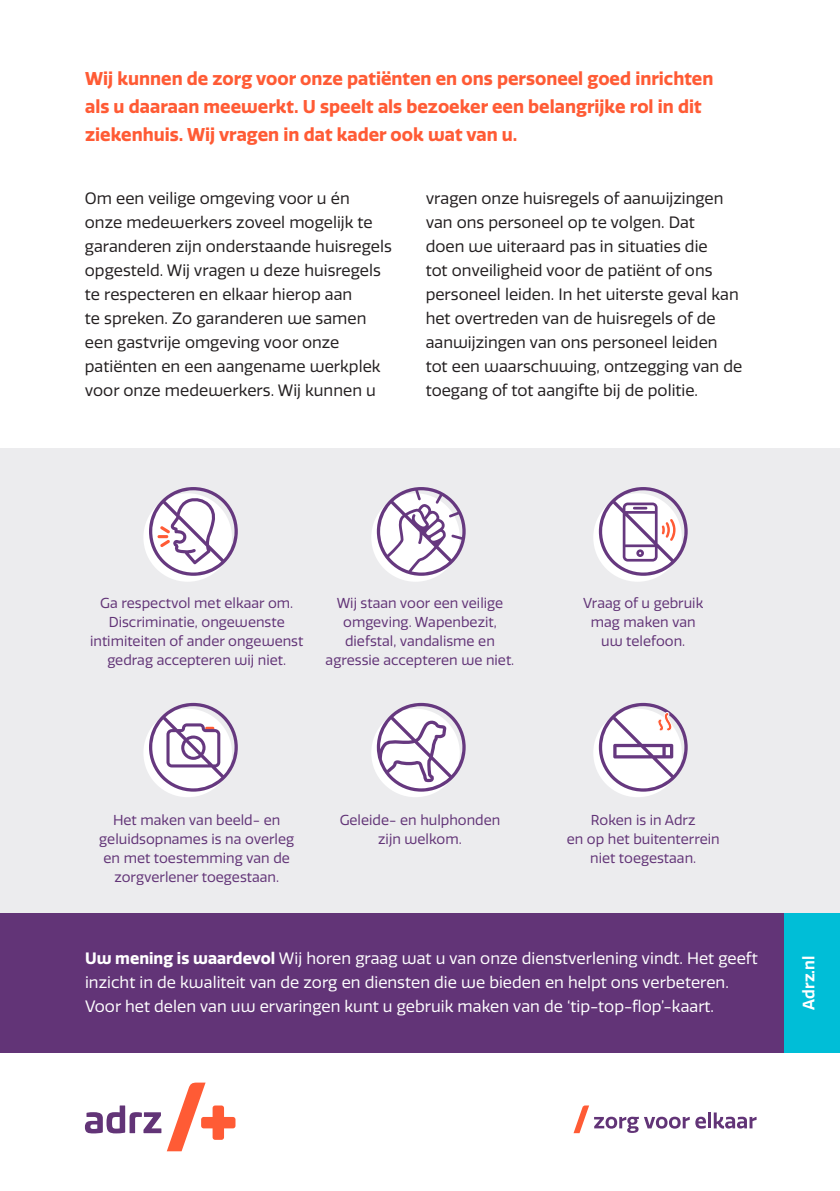
<style>
.page{position:relative;width:840px;height:1191px;background:#fff}
.page>*{position:absolute;margin:0;border:0;box-sizing:border-box;transform-origin:0 0}
.t1{font:700 18px/28px "Quatro";color:#ff5b35}
.t2{font:16px/24px "Quatro";color:#231f20}
.t3{font:16px/24px "Quatro";color:#fff}
.t4{font:600 16px "Quatro";color:#fff}
.t5{font:14px/19px "Quatro";color:#623477;text-align:center}
.s1{font-weight:700}
</style>
<div class="page">
<div style="left:0;top:448px;width:839px;height:471px;background:#ececee"></div>
<div style="left:593px;top:708px;width:88px;height:89px;background:#fff;border-radius:50%"></div>
<svg style="left:598px;top:703px;width:89px;height:88px"></svg>
<div style="left:371px;top:708px;width:88px;height:89px;background:#fff;border-radius:50%"></div>
<svg style="left:376px;top:703px;width:89px;height:88px"></svg>
<div style="left:143px;top:708px;width:89px;height:89px;background:#fff;border-radius:50%"></div>
<svg style="left:149px;top:703px;width:89px;height:88px"></svg>
<div style="left:143px;top:493px;width:89px;height:89px;background:#fff;border-radius:50%"></div>
<div style="left:371px;top:493px;width:88px;height:89px;background:#fff;border-radius:50%"></div>
<div style="left:593px;top:493px;width:88px;height:89px;background:#fff;border-radius:50%"></div>
<svg style="left:598px;top:487px;width:89px;height:89px"></svg>
<svg style="left:149px;top:487px;width:89px;height:89px"></svg>
<svg style="left:376px;top:487px;width:89px;height:89px"></svg>
<div style="left:0;top:913px;width:839px;height:139px;background:#623477"></div>
<div style="left:783px;top:913px;width:56px;height:139px;background:#00bed7"></div>
<svg style="left:85px;top:1105px;width:76px;height:28px"></svg>
<svg style="left:167px;top:1082px;width:68px;height:69px"></svg>
<svg style="left:695px;top:1116px;width:10px;height:12px"></svg>
<hr style="left:707px;top:1112px;width:3px;height:16px;background:#623477">
<svg style="left:713px;top:1112px;width:43px;height:16px"></svg>
<svg style="left:573px;top:1105px;width:116px;height:28px"></svg>
<p class="t1" style="left:85px;top:65px;width:629px">Wij kunnen de zorg voor onze patiënten en ons personeel goed inrichten als u daaraan meewerkt. U speelt als bezoeker een belangrijke rol in dit ziekenhuis. Wij vragen in dat kader ook wat van u.</p>
<p class="t2" style="left:85px;top:186px;width:308px">Om een veilige omgeving voor u én<br>onze medewerkers zoveel mogelijk te garanderen zijn onderstaande huisregels opgesteld. Wij vragen u deze huisregels te respecteren en elkaar hierop aan<br>te spreken. Zo garanderen we samen een gastvrije omgeving voor onze patiënten en een aangename werkplek voor onze medewerkers. Wij kunnen u</p>
<p class="t2" style="left:425px;top:186px;width:318px">vragen onze huisregels of aanwijzingen van ons personeel op te volgen. Dat<br>doen we uiteraard pas in situaties die<br>tot onveiligheid voor de patiënt of ons personeel leiden. In het uiterste geval kan het overtreden van de huisregels of de aanwijzingen van ons personeel leiden tot een waarschuwing, ontzegging van de toegang of tot aangifte bij de politie.</p>
<p class="t5" style="left:90px;top:594px;width:214px">Ga respectvol met elkaar om.<br>Discriminatie, ongewenste intimiteiten of ander ongewenst gedrag accepteren wij niet.</p>
<p class="t5" style="left:336px;top:594px;width:168px">Wij staan voor een veilige omgeving. Wapenbezit,</p>
<p class="t5" style="left:345px;top:632px;width:151px">diefstal, vandalisme en</p>
<p class="t5" style="left:325px;top:651px;width:190px">agressie accepteren we niet.</p>
<p class="t5" style="left:582px;top:594px;width:122px">Vraag of u gebruik</p>
<p class="t5" style="left:590px;top:613px;width:106px">mag maken van</p>
<p class="t5" style="left:601px;top:632px;width:85px">uw telefoon.</p>
<p class="t5" style="left:99px;top:810px;width:196px">Het maken van beeld- en geluidsopnames is na overleg en met toestemming van de zorgverlener toegestaan.</p>
<p class="t5" style="left:339px;top:810px;width:162px">Geleide- en hulphonden</p>
<p class="t5" style="left:378px;top:829px;width:85px">zijn welkom.</p>
<p class="t5" style="left:566px;top:810px;width:154px">Roken is in Adrz<br>en op het buitenterrein niet toegestaan.</p>
<p class="t3" style="left:85px;top:946px;width:673px"><span class="s1">Uw mening is waardevol</span> Wij horen graag wat u van onze dienstverlening vindt. Het geeft inzicht in de kwaliteit van de zorg en diensten die we bieden en helpt ons verbeteren.<br>Voor het delen van uw ervaringen kunt u gebruik maken van de ‘tip-top-flop’-kaart.</p>
<p class="t4" style="left:799px;top:1009px;width:56px;rotate:-90deg">Adrz.nl</p>
</div>
